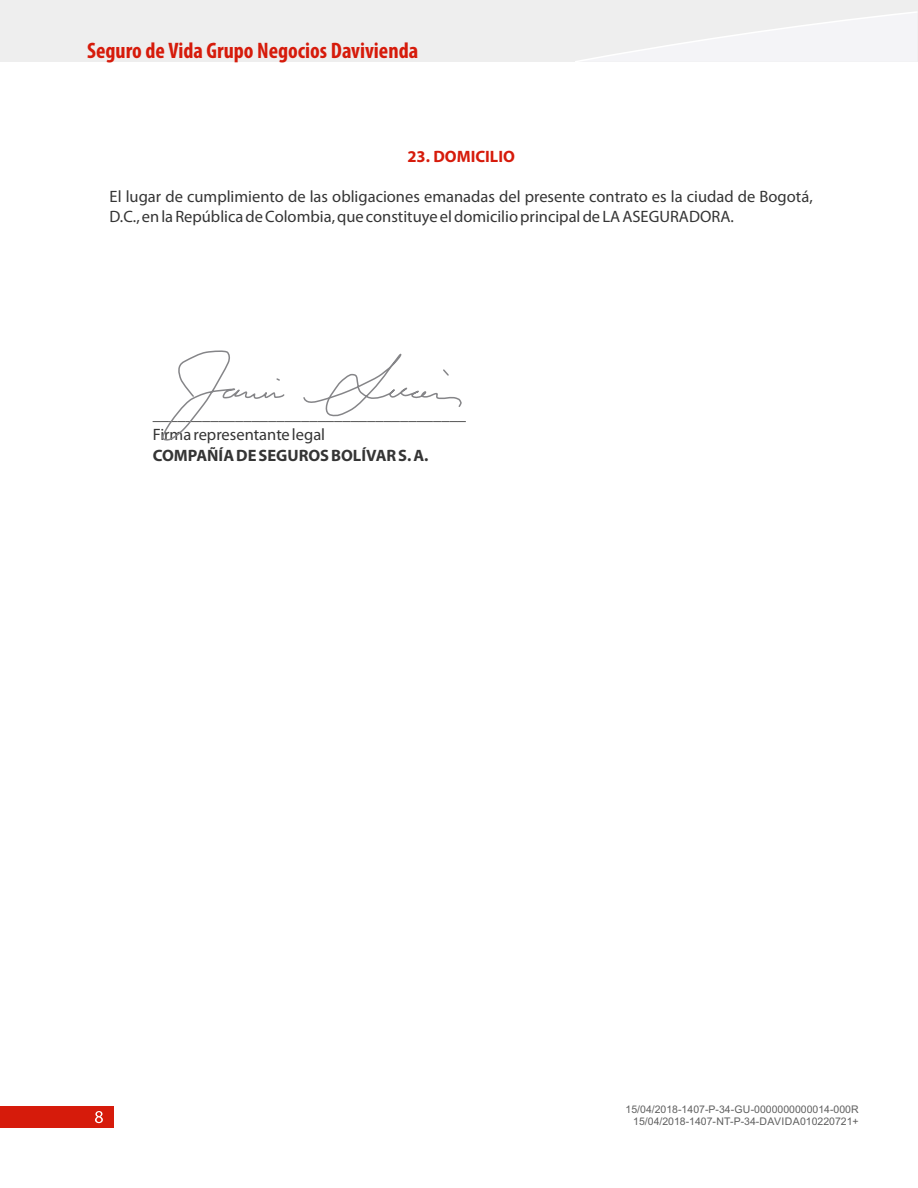
<style>
.page{position:relative;width:918px;height:1188px;background:#fff}
.page>*{position:absolute;margin:0;border:0;box-sizing:border-box;transform-origin:0 0}
.t1{font:700 condensed 22.5px "Myriad Pro";color:#d61b0b}
.t2{font:16.5px/19.8px "Myriad Pro";color:#353535}
.t3{font:700 16.5px "Myriad Pro";color:#353535}
.t4{font:700 16.5px "Myriad Pro";color:#d61b0b}
.t5{font:10.5px/11.7px "Arial";color:#606060;text-align:right}
</style>
<div class="page">
<div style="left:0;top:1106px;width:114px;height:21px;background:#d61b0b"></div>
<svg style="left:95px;top:1111px;width:8px;height:12px"></svg>
<div style="left:17px;top:0;width:900px;height:62px;background:#eee"></div>
<svg style="left:575px;top:10px;width:343px;height:52px"></svg>
<svg style="left:162px;top:350px;width:123px;height:91px"></svg>
<svg style="left:303px;top:353px;width:159px;height:64px"></svg>
<h1 class="t1" style="left:87px;top:41px;width:333px">Seguro de Vida Grupo Negocios Davivienda</h1>
<p class="t4" style="left:407px;top:150px;width:109px">23. DOMICILIO</p>
<p class="t2" style="left:110px;top:188px;width:705px">El lugar de cumplimiento de las obligaciones emanadas del presente contrato es la ciudad de Bogotá,<br>D.C., en la República de Colombia, que constituye el domicilio principal de LA ASEGURADORA.</p>
<p class="t2" style="left:153px;top:406px;width:315px">______________________________________<br>Firma representante legal</p>
<p class="t3" style="left:153px;top:448px;width:277px">COMPAÑÍA DE SEGUROS BOLÍVAR S. A.</p>
<p class="t5" style="left:626px;top:1104px;width:235px">15/04/2018-1407-P-34-GU-0000000000014-000R<br>15/04/2018-1407-NT-P-34-DAVIDA010220721+</p>
</div>
